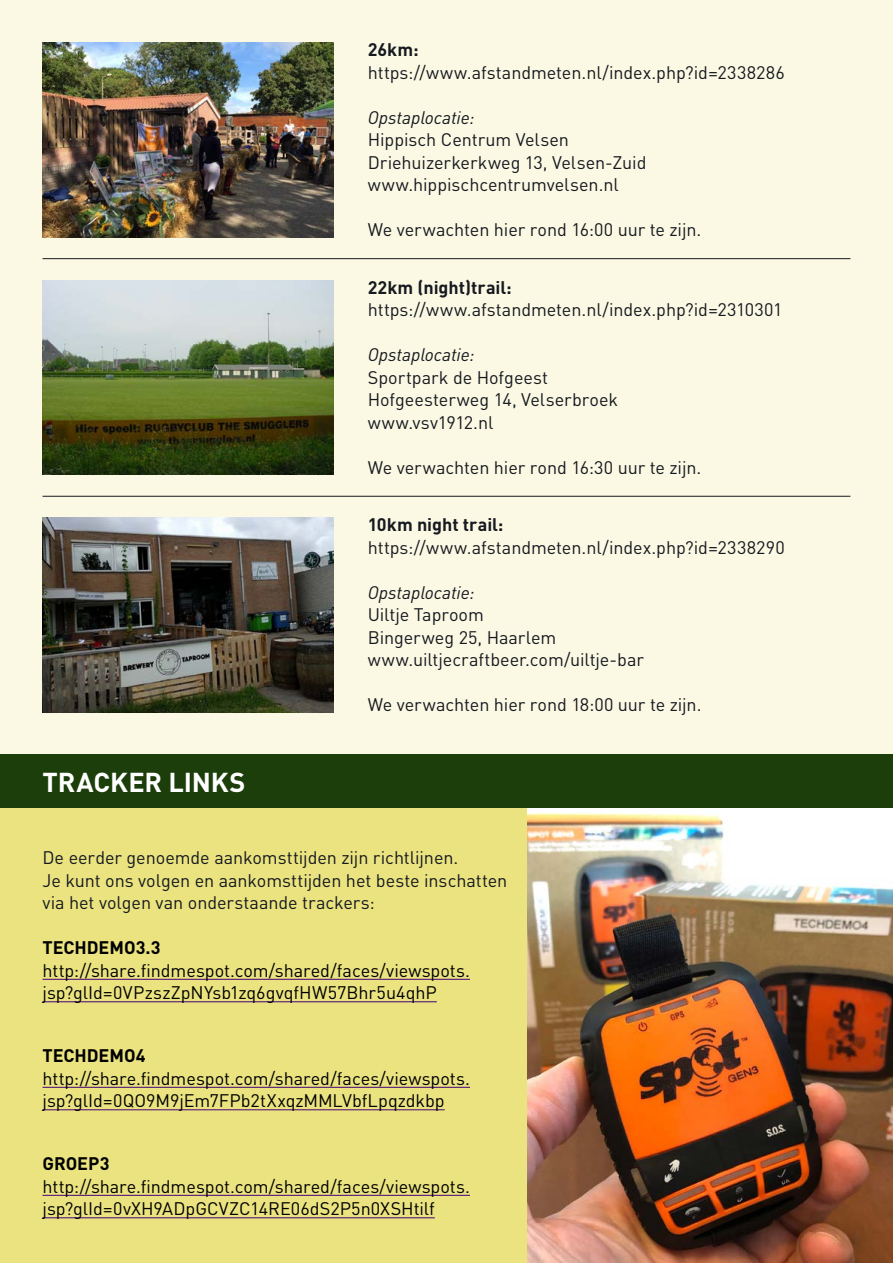
<style>
.page{position:relative;width:893px;height:1263px;background:#fff}
.page>*{position:absolute;margin:0;border:0;box-sizing:border-box;transform-origin:0 0}
.t1{font:700 27px "DIN Pro";letter-spacing:-.005em;color:#fff}
.t2{font:18px/22.5px "DIN Pro";letter-spacing:-.005em;color:#16191f}
.t3{font:18px/22.5px "DIN Pro";letter-spacing:-.005em;color:#000}
.t4{font:italic 18px "DIN Pro";letter-spacing:-.005em;color:#16191f}
.t5{font:700 18px "DIN Pro";color:#16191f}
.t6{font:700 18px "DIN Pro";letter-spacing:-.005em;color:#000}
</style>
<div class="page">
<div style="left:0;top:0;width:893px;height:781px;background:#fbf9e4"></div>
<div style="left:0;top:799px;width:893px;height:464px;background:#eae380"></div>
<div style="left:0;top:755px;width:893px;height:53px;background:#1b3e0a"></div>
<hr style="left:43px;top:979px;width:427px;height:1px;background:#420178">
<hr style="left:43px;top:1001px;width:394px;height:1px;background:#420178">
<hr style="left:43px;top:1087px;width:427px;height:1px;background:#420178">
<hr style="left:43px;top:1109px;width:402px;height:1px;background:#420178">
<hr style="left:43px;top:1195px;width:427px;height:1px;background:#420178">
<hr style="left:43px;top:1217px;width:392px;height:1px;background:#420178">
<img style="left:43px;top:517px;width:291px;height:195px">
<img style="left:43px;top:43px;width:291px;height:194px">
<hr style="left:43px;top:258px;width:807px;height:1px;background:#16191f">
<hr style="left:43px;top:496px;width:807px;height:1px;background:#16191f">
<img style="left:43px;top:280px;width:291px;height:195px">
<img style="left:527px;top:808px;width:366px;height:455px">
<p class="t5" style="left:368px;top:38px;width:52px">26km:</p>
<p class="t2" style="left:368px;top:60px;width:419px">https://www.afstandmeten.nl/index.php?id=2338286</p>
<p class="t4" style="left:368px;top:106px;width:108px">Opstaplocatie:</p>
<p class="t2" style="left:368px;top:128px;width:280px">Hippisch Centrum Velsen<br>Driehuizerkerkweg 13, Velsen-Zuid www.hippischcentrumvelsen.nl</p>
<p class="t2" style="left:368px;top:218px;width:335px">We verwachten hier rond 16:00 uur te zijn.</p>
<p class="t5" style="left:368px;top:275px;width:145px">22km (night)trail:</p>
<p class="t2" style="left:368px;top:298px;width:416px">https://www.afstandmeten.nl/index.php?id=2310301</p>
<p class="t4" style="left:368px;top:344px;width:108px">Opstaplocatie:</p>
<p class="t2" style="left:368px;top:365px;width:252px">Sportpark de Hofgeest<br>Hofgeesterweg 14, Velserbroek www.vsv1912.nl</p>
<p class="t2" style="left:368px;top:455px;width:335px">We verwachten hier rond 16:30 uur te zijn.</p>
<h1 class="t1" style="left:43px;top:764px;width:204px">TRACKER LINKS</h1>
<p class="t5" style="left:368px;top:512px;width:137px">10km night trail:</p>
<p class="t2" style="left:368px;top:535px;width:419px">https://www.afstandmeten.nl/index.php?id=2338290</p>
<p class="t4" style="left:368px;top:581px;width:108px">Opstaplocatie:</p>
<p class="t2" style="left:368px;top:603px;width:278px">Uiltje Taproom<br>Bingerweg 25, Haarlem www.uiltjecraftbeer.com/uiltje-bar</p>
<p class="t2" style="left:368px;top:693px;width:335px">We verwachten hier rond 18:00 uur te zijn.</p>
<p class="t2" style="left:43px;top:846px;width:466px">De eerder genoemde aankomsttijden zijn richtlijnen.<br>Je kunt ons volgen en aankomsttijden het beste inschatten via het volgen van onderstaande trackers:</p>
<p class="t6" style="left:43px;top:935px;width:119px">TECHDEMO3.3</p>
<p class="t3" style="left:43px;top:958px;width:429px">http://share.findmespot.com/shared/faces/viewspots. jsp?glId=0VPzszZpNYsb1zq6gvqfHW57Bhr5u4qhP</p>
<p class="t6" style="left:43px;top:1043px;width:105px">TECHDEMO4</p>
<p class="t3" style="left:43px;top:1066px;width:429px">http://share.findmespot.com/shared/faces/viewspots. jsp?glId=0QO9M9jEm7FPb2tXxqzMMLVbfLpqzdkbp</p>
<p class="t6" style="left:43px;top:1151px;width:68px">GROEP3</p>
<p class="t3" style="left:43px;top:1174px;width:429px">http://share.findmespot.com/shared/faces/viewspots. jsp?glId=0vXH9ADpGCVZC14RE06dS2P5n0XSHtilf</p>
</div>
